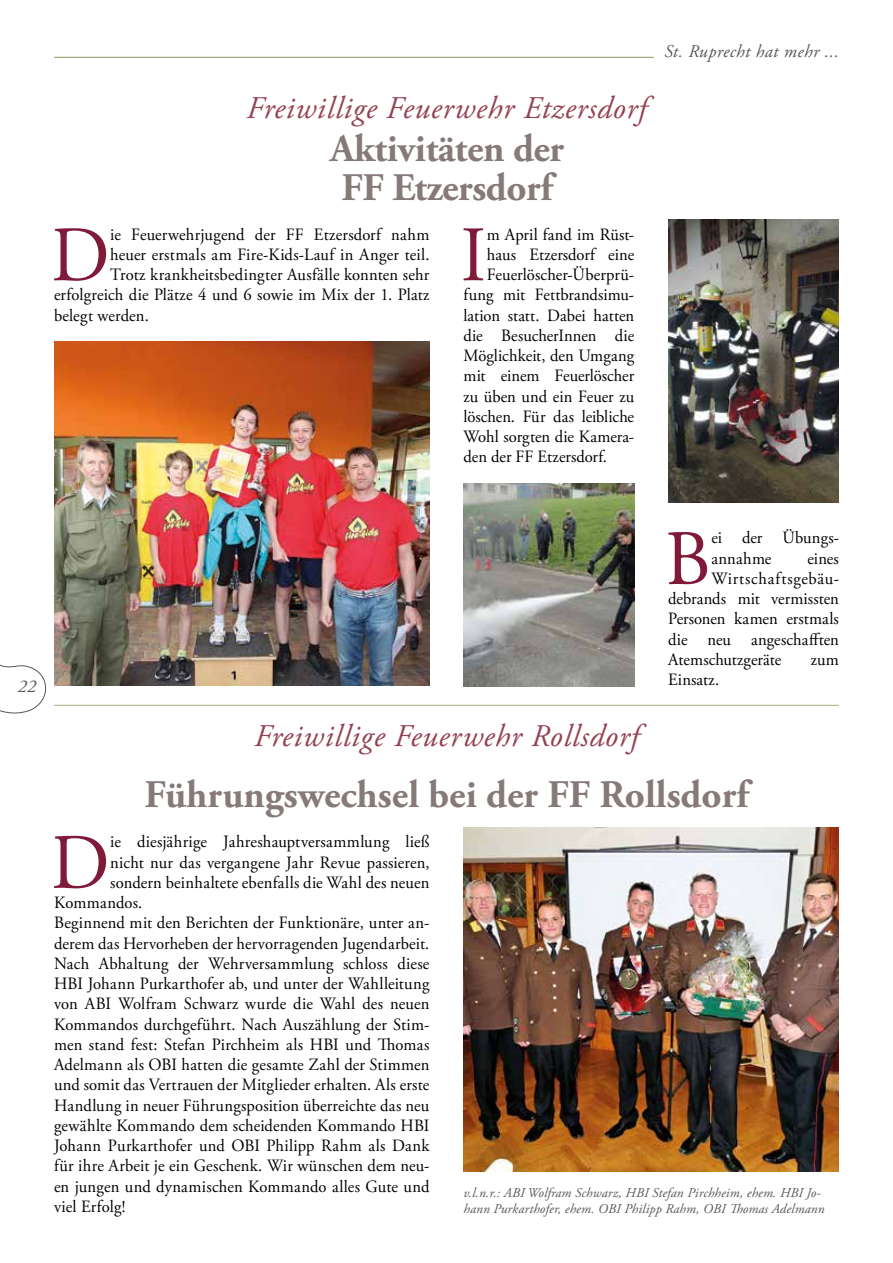
<style>
.page{position:relative;width:893px;height:1263px;background:#fff}
.page>*{position:absolute;margin:0;border:0;box-sizing:border-box;transform-origin:0 0}
.t1{font:78.3px "Adobe Garamond Pro";color:#7f1a39;scale:.96 1}
.t2{font:700 39px/39px "Adobe Garamond Pro";color:#867a79}
.t3{font:italic 31.5px "Adobe Garamond Pro";letter-spacing:.025em;color:#944153}
.t4{font:italic 18px "Adobe Garamond Pro";letter-spacing:.025em;color:#575756}
.t5{font:17.25px/20.2px "Adobe Garamond Pro";letter-spacing:.005em;color:#000;scale:.96 1}
.t6{font:17.25px "Adobe Garamond Pro";letter-spacing:.045em;color:#000;scale:.96 1}
.t7{font:italic 13.5px/16.2px "Adobe Garamond Pro";letter-spacing:.01em;color:#575756}
</style>
<div class="page">
<svg style="left:0;top:664px;width:46px;height:50px"></svg>
<hr style="left:54px;top:57px;width:600px;height:1px;background:#92955e">
<img style="left:463px;top:483px;width:171px;height:203px">
<img style="left:668px;top:220px;width:171px;height:283px">
<img style="left:54px;top:341px;width:375px;height:344px">
<hr style="left:54px;top:705px;width:785px;height:1px;background:#acad82">
<img style="left:463px;top:827px;width:376px;height:344px">
<p class="t4" style="left:664px;top:41px;width:176px">St. Ruprecht hat mehr ...</p>
<h3 class="t3" style="left:246px;top:89px;width:401px">Freiwillige Feuerwehr Etzersdorf</h3>
<h2 class="t2" style="left:330px;top:129px;width:235px">Aktivitäten der<br>FF Etzersdorf</h2>
<h1 class="t1" style="left:51px;top:208px;width:63px">D</h1>
<p class="t5" style="left:110px;top:225px;width:334px">ie Feuerwehrjugend der FF Etzersdorf nahm</p>
<p class="t5" style="left:110px;top:245px;width:334px">heuer erstmals am Fire-Kids-Lauf in Anger teil.</p>
<p class="t5" style="left:110px;top:265px;width:334px">Trotz krankheitsbedingter Ausfälle konnten sehr</p>
<p class="t5" style="left:54px;top:285px;width:393px">erfolgreich die Plätze 4 und 6 sowie im Mix der 1. Platz</p>
<p class="t5" style="left:54px;top:306px;width:100px">belegt werden.</p>
<h1 class="t1" style="left:461px;top:208px;width:28px">I</h1>
<p class="t5" style="left:487px;top:225px;width:155px">m April fand im Rüst-</p>
<p class="t5" style="left:487px;top:245px;width:155px">haus Etzersdorf eine</p>
<p class="t5" style="left:487px;top:265px;width:155px">Feuerlöscher-Überprü-</p>
<p class="t5" style="left:463px;top:285px;width:179px">fung mit Fettbrandsimu-</p>
<p class="t5" style="left:463px;top:306px;width:179px">lation statt. Dabei hatten</p>
<p class="t5" style="left:463px;top:326px;width:179px">die BesucherInnen die</p>
<p class="t5" style="left:463px;top:346px;width:179px">Möglichkeit, den Umgang</p>
<p class="t5" style="left:463px;top:366px;width:179px">mit einem Feuerlöscher</p>
<p class="t5" style="left:463px;top:387px;width:179px">zu üben und ein Feuer zu</p>
<p class="t5" style="left:463px;top:407px;width:179px">löschen. Für das leibliche</p>
<p class="t5" style="left:463px;top:427px;width:179px">Wohl sorgten die Kamera-</p>
<p class="t5" style="left:463px;top:447px;width:151px">den der FF Etzersdorf.</p>
<p class="t4" style="left:18px;top:676px;width:20px">22</p>
<h3 class="t3" style="left:254px;top:717px;width:386px">Freiwillige Feuerwehr Rollsdorf</h3>
<h1 class="t1" style="left:665px;top:512px;width:49px">B</h1>
<p class="t5" style="left:711px;top:528px;width:134px">ei der Übungs&shy;annahme</p>
<p class="t5" style="left:807px;top:549px;width:34px">eines</p>
<p class="t6" style="left:711px;top:568px;width:134px">Wirtschaftsgebäu-</p>
<p class="t5" style="left:668px;top:589px;width:179px">debrands mit vermissten</p>
<p class="t5" style="left:668px;top:609px;width:179px">Personen kamen erstmals</p>
<p class="t5" style="left:668px;top:630px;width:179px">die neu angeschafften</p>
<p class="t5" style="left:668px;top:650px;width:119px">Atemschutzgeräte</p>
<p class="t5" style="left:811px;top:650px;width:31px">zum</p>
<p class="t5" style="left:668px;top:670px;width:55px">Einsatz.</p>
<h2 class="t2" style="left:144px;top:775px;width:606px">Führungswechsel bei der FF Rollsdorf</h2>
<h1 class="t1" style="left:51px;top:816px;width:63px">D</h1>
<p class="t5" style="left:110px;top:832px;width:334px">ie diesjährige Jahreshauptversammlung ließ</p>
<p class="t5" style="left:110px;top:852px;width:334px">nicht nur das vergangene Jahr Revue passieren,</p>
<p class="t5" style="left:110px;top:873px;width:334px">sondern beinhaltete ebenfalls die Wahl des neuen</p>
<p class="t5" style="left:54px;top:893px;width:93px">Kommandos.</p>
<p class="t5" style="left:54px;top:913px;width:393px">Beginnend mit den Berichten der Funktionäre, unter an-</p>
<p class="t5" style="left:54px;top:933px;width:393px">derem das Hervorheben der hervorragenden Jugendarbeit.</p>
<p class="t5" style="left:54px;top:954px;width:393px">Nach Abhaltung der Wehrversammlung schloss diese</p>
<p class="t5" style="left:54px;top:974px;width:393px">HBI Johann Purkarthofer ab, und unter der Wahlleitung</p>
<p class="t5" style="left:54px;top:994px;width:393px">von ABI Wolfram Schwarz wurde die Wahl des neuen</p>
<p class="t5" style="left:54px;top:1014px;width:393px">Kommandos durchgeführt. Nach Auszählung der Stim-</p>
<p class="t5" style="left:54px;top:1035px;width:393px">men stand fest: Stefan Pirchheim als HBI und Thomas</p>
<p class="t5" style="left:54px;top:1055px;width:393px">Adelmann als OBI hatten die gesamte Zahl der Stimmen</p>
<p class="t5" style="left:54px;top:1075px;width:393px">und somit das Vertrauen der Mitglieder erhalten. Als erste</p>
<p class="t5" style="left:54px;top:1095px;width:393px">Handlung in neuer Führungsposition überreichte das neu</p>
<p class="t5" style="left:54px;top:1116px;width:393px">gewählte Kommando dem scheidenden Kommando HBI</p>
<p class="t5" style="left:54px;top:1136px;width:393px">Johann Purkarthofer und OBI Philipp Rahm als Dank</p>
<p class="t5" style="left:54px;top:1156px;width:393px">für ihre Arbeit je ein Geschenk. Wir wünschen dem neu-</p>
<p class="t5" style="left:54px;top:1176px;width:393px">en jungen und dynamischen Kommando alles Gute und</p>
<p class="t5" style="left:54px;top:1197px;width:76px">viel Erfolg!</p>
<p class="t7" style="left:463px;top:1185px;width:362px">v.l.n.r.: ABI Wolfram Schwarz, HBI Stefan Pirchheim, ehem. HBI Jo&shy;hann Purkarthofer, ehem. OBI Philipp Rahm, OBI Thomas Adelmann</p>
</div>
